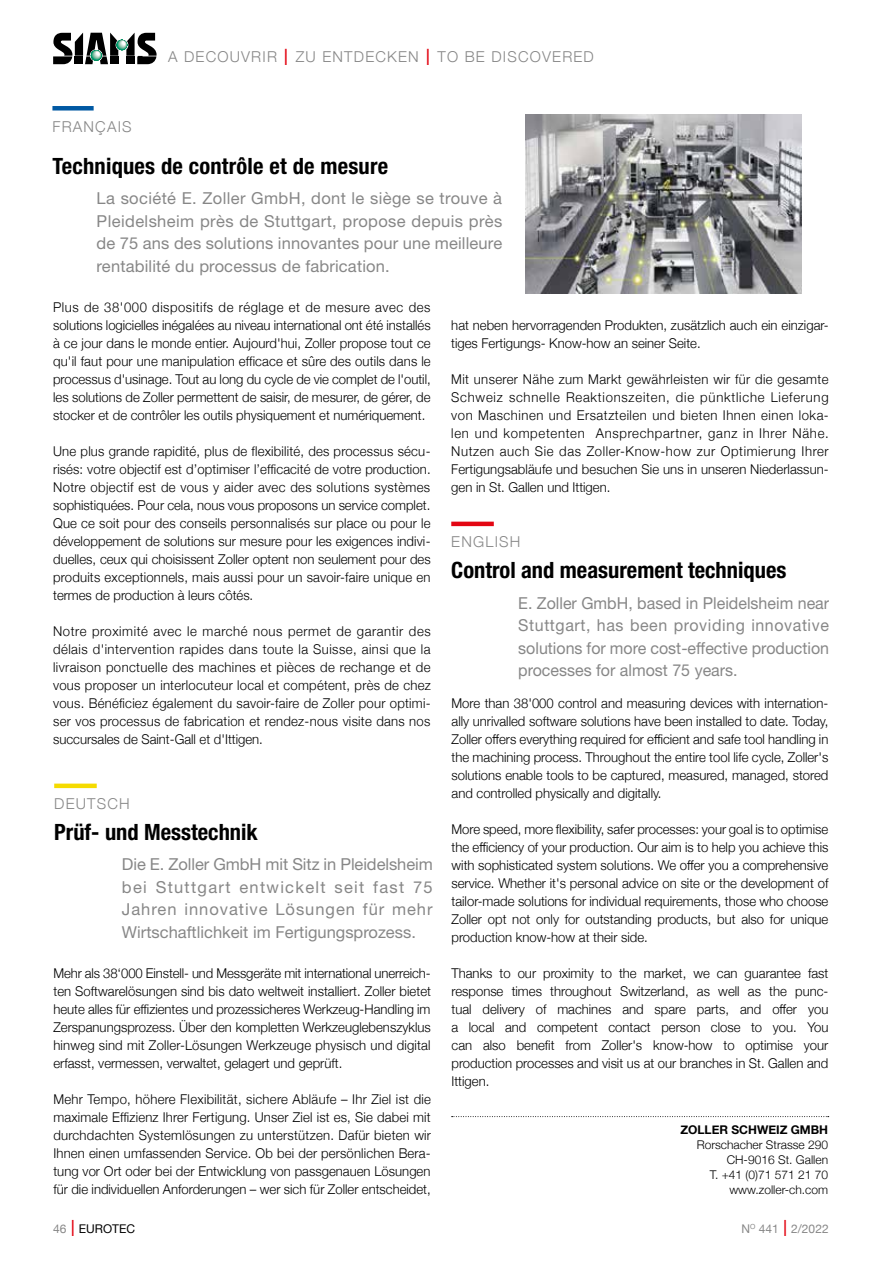
<style>
.page{position:relative;width:893px;height:1263px;background:#fff}
.page>*{position:absolute;margin:0;border:0;box-sizing:border-box;transform-origin:0 0}
.t1{font:700 condensed 22.5px "Helvetica Neue";color:#000}
.t2{font:16.5px/22.5px "Helvetica Neue";color:#878787;text-align:justify}
.t3{font:300 15px "Helvetica Neue";letter-spacing:.08em;color:#878787}
.t4{font:300 13.5px/18px "Helvetica Neue";color:#000;text-align:justify}
.t5{font:300 12px/15px "Helvetica Neue";color:#000;text-align:right}
.t6{font:700 12px "Helvetica Neue";color:#000}
.t7{font:12px "Helvetica Neue";color:#878787}
.t8{font:12px "Helvetica Neue";color:#000}
.s1{font-size:22.5px;color:#e30613}
.s2{color:#878787}
.s3{font-weight:300;font-stretch:condensed;font-size:22.5px;color:#e30613}
</style>
<div class="page">
<img style="left:526px;top:114px;width:276px;height:180px">
<div style="left:52px;top:106px;width:42px;height:5px;background:#0059a3"></div>
<hr style="left:54px;top:784px;width:43px;height:4px;background:#f5db00">
<hr style="left:451px;top:522px;width:43px;height:4px;background:#e30613">
<svg style="left:452px;top:1116px;width:377px;height:1px"></svg>
<div style="left:53px;top:31px;width:105px;height:37px;background:linear-gradient(to right,#fff,#fff)"></div>
<svg style="left:53px;top:33px;width:104px;height:31px"></svg>
<p class="t3" style="left:168px;top:45px;width:427px">A DECOUVRIR <span class="s1">I</span> ZU ENTDECKEN <span class="s1">I</span> TO BE DISCOVERED</p>
<p class="t3" style="left:52px;top:114px;width:81px">FRANÇAIS</p>
<h1 class="t1" style="left:52px;top:152px;width:337px">Techniques de contrôle et de mesure</h1>
<p class="t2" style="left:97px;top:187px;width:407px">La société E. Zoller GmbH, dont le siège se trouve à Pleidelsheim près de Stuttgart, propose depuis près de 75 ans des solutions innovantes pour une meilleure rentabilité du processus de fabrication.</p>
<p class="t4" style="left:53px;top:297px;width:379px">Plus de 38'000 dispositifs de réglage et de mesure avec des solutions logicielles inégalées au niveau international ont été installés à ce jour dans le monde entier. Aujourd'hui, Zoller propose tout ce qu'il faut pour une manipulation efficace et sûre des outils dans le processus d'usinage. Tout au long du cycle de vie complet de l'outil, les solutions de Zoller permettent de saisir, de mesurer, de gérer, de stocker et de contrôler les outils physiquement et numériquement.</p>
<p class="t4" style="left:53px;top:441px;width:379px">Une plus grande rapidité, plus de flexibilité, des processus sécu&shy;risés: votre objectif est d’optimiser l’efficacité de votre production.<br>Notre objectif est de vous y aider avec des solutions systèmes sophistiquées. Pour cela, nous vous proposons un service complet.<br>Que ce soit pour des conseils personnalisés sur place ou pour le développement de solutions sur mesure pour les exigences indivi&shy;duelles, ceux qui choisissent Zoller optent non seulement pour des produits exceptionnels, mais aussi pour un savoir-faire unique en termes de production à leurs côtés.</p>
<p class="t4" style="left:53px;top:621px;width:379px">Notre proximité avec le marché nous permet de garantir des délais d'intervention rapides dans toute la Suisse, ainsi que la livraison ponctuelle des machines et pièces de rechange et de vous proposer un interlocuteur local et compétent, près de chez vous. Bénéficiez également du savoir-faire de Zoller pour optimi&shy;ser vos processus de fabrication et rendez-nous visite dans nos succursales de Saint-Gall et d'Ittigen.</p>
<p class="t4" style="left:451px;top:315px;width:379px">hat neben hervorragenden Produkten, zusätzlich auch ein einzigar&shy;tiges Fertigungs- Know-how an seiner Seite.</p>
<p class="t4" style="left:451px;top:369px;width:379px">Mit unserer Nähe zum Markt gewährleisten wir für die gesamte Schweiz schnelle Reaktionszeiten, die pünktliche Lieferung von Maschinen und Ersatzteilen und bieten Ihnen einen loka&shy;len und kompetenten Ansprechpartner, ganz in Ihrer Nähe.<br>Nutzen auch Sie das Zoller-Know-how zur Optimierung Ihrer Fertigungsabläufe und besuchen Sie uns in unseren Niederlassun&shy;gen in St. Gallen und Ittigen.</p>
<p class="t3" style="left:451px;top:530px;width:71px">ENGLISH</p>
<h1 class="t1" style="left:451px;top:556px;width:337px">Control and measurement techniques</h1>
<p class="t2" style="left:518px;top:591px;width:312px">E. Zoller GmbH, based in Pleidelsheim near Stuttgart, has been providing innovative solutions for more cost-effective production processes for almost 75 years.</p>
<p class="t4" style="left:452px;top:693px;width:378px">More than 38'000 control and measuring devices with internation&shy;ally unrivalled software solutions have been installed to date. Today, Zoller offers everything required for efficient and safe tool handling in the machining process. Throughout the entire tool life cycle, Zoller's solutions enable tools to be captured, measured, managed, stored and controlled physically and digitally.</p>
<p class="t4" style="left:452px;top:819px;width:378px">More speed, more flexibility, safer processes: your goal is to optimise the efficiency of your production. Our aim is to help you achieve this with sophisticated system solutions. We offer you a comprehensive service. Whether it's personal advice on site or the development of tailor-made solutions for individual requirements, those who choose Zoller opt not only for outstanding products, but also for unique production know-how at their side.</p>
<p class="t4" style="left:452px;top:963px;width:378px">Thanks to our proximity to the market, we can guarantee fast response times throughout Switzerland, as well as the punc&shy;tual delivery of machines and spare parts, and offer you a local and competent contact person close to you. You can also benefit from Zoller's know-how to optimise your production processes and visit us at our branches in St. Gallen and Ittigen.</p>
<p class="t6" style="left:680px;top:1120px;width:149px">ZOLLER SCHWEIZ GMBH</p>
<p class="t5" style="left:697px;top:1136px;width:133px">Rorschacher Strasse 290<br>CH-9016 St. Gallen<br>T. +41 (0)71 571 21 70 www.zoller-ch.com</p>
<p class="t3" style="left:54px;top:792px;width:77px">DEUTSCH</p>
<h1 class="t1" style="left:54px;top:818px;width:205px">Prüf- und Messtechnik</h1>
<p class="t2" style="left:122px;top:853px;width:312px">Die E. Zoller GmbH mit Sitz in Pleidelsheim bei Stuttgart entwickelt seit fast 75<br>Jahren innovative Lösungen für mehr Wirtschaftlichkeit im Fertigungsprozess.</p>
<p class="t4" style="left:53px;top:963px;width:379px">Mehr als 38‘000 Einstell- und Messgeräte mit international unerreich&shy;ten Softwarelösungen sind bis dato weltweit installiert. Zoller bietet heute alles für effizientes und prozessicheres Werkzeug-Handling im Zerspanungsprozess. Über den kompletten Werkzeuglebenszyklus hinweg sind mit Zoller-Lösungen Werkzeuge physisch und digital erfasst, vermessen, verwaltet, gelagert und geprüft.</p>
<p class="t4" style="left:53px;top:1089px;width:379px">Mehr Tempo, höhere Flexibilität, sichere Abläufe – Ihr Ziel ist die maximale Effizienz Ihrer Fertigung. Unser Ziel ist es, Sie dabei mit durchdachten Systemlösungen zu unterstützen. Dafür bieten wir Ihnen einen umfassenden Service. Ob bei der persönlichen Bera&shy;tung vor Ort oder bei der Entwicklung von passgenauen Lösungen für die individuellen Anforderungen – wer sich für Zoller entscheidet,</p>
<p class="t8" style="left:53px;top:1220px;width:84px"><span class="s2">46</span> <span class="s3">I</span> EUROTEC</p>
<p class="t7" style="left:741px;top:1220px;width:89px">N<sup>O</sup> 441 <span class="s3">I</span> 2/2022</p>
</div>
